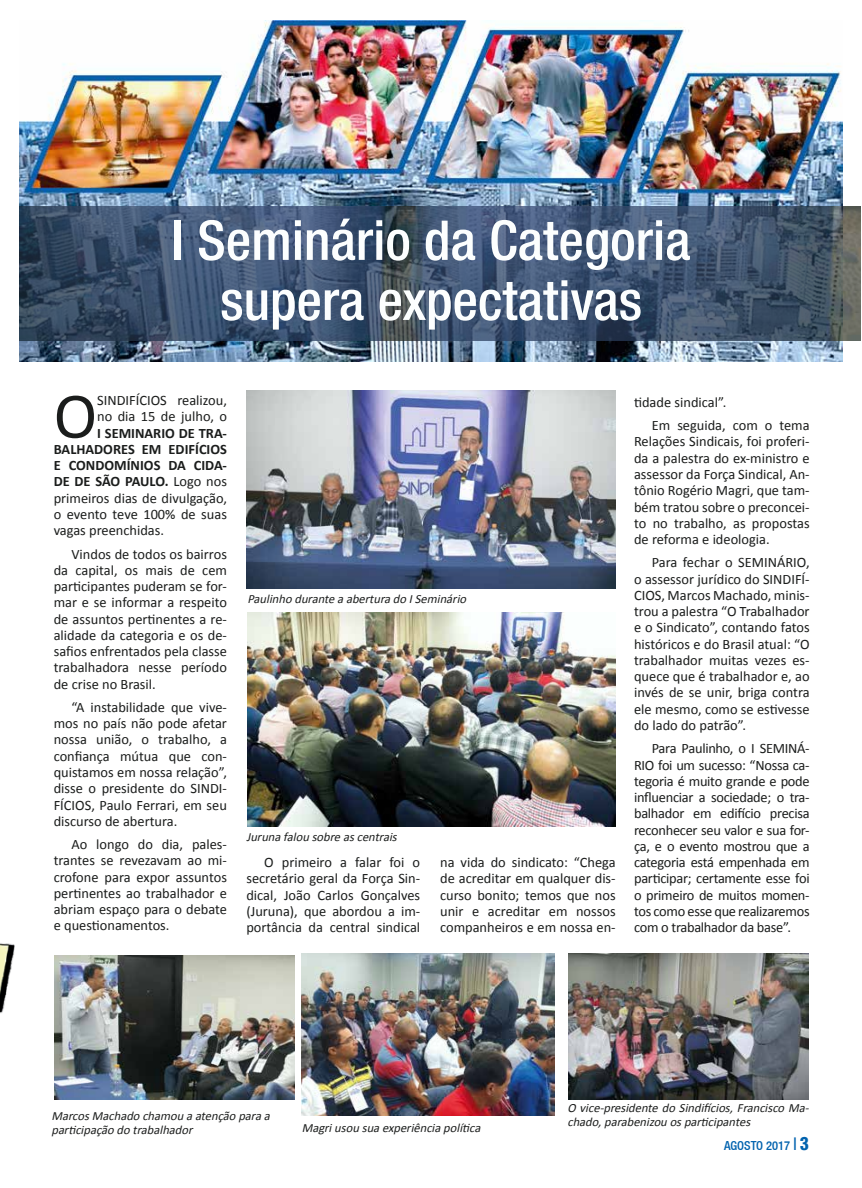
<style>
.page{position:relative;width:862px;height:1188px;background:#fff}
.page>*{position:absolute;margin:0;border:0;box-sizing:border-box;transform-origin:0 0}
.t1{font:65.62px "Calibri";color:#1b1d1c}
.t2{font:500 condensed 54.88px/60px "Helvetica 67";color:#fcfefe;text-align:center}
.t3{font:14.38px/16.2px "Calibri";color:#1b1d1c;text-align:justify}
.t4{font:italic 12.5px/13.8px "Calibri";color:#1b1d1c}
.t5{font:500 condensed 12.5px "Helvetica 67";color:#0062ae}
.s1{font-weight:700}
.s2{font-size:17.5px}
.s3{font-family:"Helvetica";font-weight:900;font-size:17.5px}
</style>
<div class="page">
<img style="left:247px;top:612px;width:368px;height:213px">
<img style="left:301px;top:953px;width:253px;height:162px">
<img style="left:246px;top:391px;width:369px;height:197px">
<img style="left:54px;top:955px;width:240px;height:143px">
<img style="left:568px;top:953px;width:239px;height:145px">
<img style="left:19px;top:20px;width:823px;height:341px">
<img style="left:19px;top:206px;width:841px;height:134px">
<img style="left:0;top:943px;width:15px;height:71px">
<h2 class="t2" style="left:172px;top:210px;width:520px">I Seminário da Categoria supera expectativas</h2>
<h1 class="t1" style="left:54px;top:374px;width:45px">O</h1>
<p class="t3" style="left:97px;top:392px;width:131px">SINDIFÍCIOS realizou, no dia 15 de julho, o</p>
<p class="t3" style="left:54px;top:424px;width:175px;text-indent:43px"><span class="s1">I SEMINARIO DE TRA-BALHADORES EM EDIFÍCIOS E CONDOMÍNIOS DA CIDA-DE DE SÃO PAULO.</span> Logo nos primeiros dias de divulgação, o evento teve 100% de suas vagas preenchidas.</p>
<p class="t3" style="left:54px;top:545px;width:175px;text-indent:18px">Vindos de todos os bairros da capital, os mais de cem participantes puderam se for&shy;mar e se informar a respeito de assuntos pertinentes a re&shy;alidade da categoria e os de&shy;safios enfrentados pela classe trabalhadora nesse período de crise no Brasil.</p>
<p class="t3" style="left:54px;top:699px;width:175px;text-indent:18px">“A instabilidade que vive&shy;mos no país não pode afetar nossa união, o trabalho, a confiança mútua que con&shy;quistamos em nossa relação”, disse o presidente do SINDI-FÍCIOS, Paulo Ferrari, em seu discurso de abertura.</p>
<p class="t3" style="left:54px;top:836px;width:175px;text-indent:18px">Ao longo do dia, pales&shy;trantes se revezavam ao mi&shy;crofone para expor assuntos pertinentes ao trabalhador e abriam espaço para o debate e questionamentos.</p>
<p class="t4" style="left:247px;top:592px;width:223px">Paulinho duranteaaberturado ISeminário</p>
<p class="t4" style="left:246px;top:829px;width:155px">Jurunafalou sobreascentrais</p>
<p class="t3" style="left:246px;top:854px;width:175px;text-indent:18px">O primeiro a falar foi o secretário geral da Força Sin&shy;dical, João Carlos Gonçalves (Juruna), que abordou a im&shy;portância da central sindical</p>
<p class="t3" style="left:440px;top:854px;width:177px">na vida do sindicato: “Chega de acreditar em qualquer dis&shy;curso bonito; temos que nos unir e acreditar em nossos companheiros e em nossa en-</p>
<p class="t3" style="left:651px;top:390px;width:159px;line-height:23.4px;text-indent:-18px">tidade sindical”.<br>Em seguida, com o tema</p>
<p class="t3" style="left:633px;top:433px;width:177px">Relações Sindicais, foi proferi&shy;da a palestra do ex-ministro e assessor da Força Sindical, An&shy;tônio Rogério Magri, que tam&shy;bém tratou sobre o preconcei&shy;to no trabalho, as propostas de reforma e ideologia.</p>
<p class="t3" style="left:633px;top:554px;width:177px;text-indent:18px">Para fechar o SEMINÁRIO, o assessor jurídico do SINDIFÍ-CIOS, Marcos Machado, minis&shy;trou a palestra “O Trabalhador e o Sindicato”, contando fatos históricos e do Brasil atual: “O trabalhador muitas vezes es&shy;quece que é trabalhador e, ao invés de se unir, briga contra ele mesmo, como se estivesse do lado do patrão”.</p>
<p class="t3" style="left:633px;top:740px;width:177px;text-indent:18px">Para Paulinho, o I SEMINÁ-RIO foi um sucesso: “Nossa ca&shy;tegoria é muito grande e pode influenciar a sociedade; o tra&shy;balhador em edifício precisa reconhecer seu valor e sua for&shy;ça, e o evento mostrou que a categoria está empenhada em participar; certamente esse foi o primeiro de muitos momen&shy;tos como esse que realizaremos com o trabalhador da base”.</p>
<p class="t4" style="left:51px;top:1108px;width:223px">MarcosMachado chamou aatenção paraa participação do trabalhador</p>
<p class="t4" style="left:301px;top:1120px;width:183px">Magriusou suaexperiênciapolítica</p>
<p class="t4" style="left:567px;top:1100px;width:246px">O vice-presidentedo Sindifícios,Francisco Ma&shy;chado,parabenizou osparticipantes</p>
<p class="t5" style="left:723px;top:1137px;width:86px">AGOSTO 2017 <span class="s2">|</span> <span class="s3">3</span></p>
</div>
